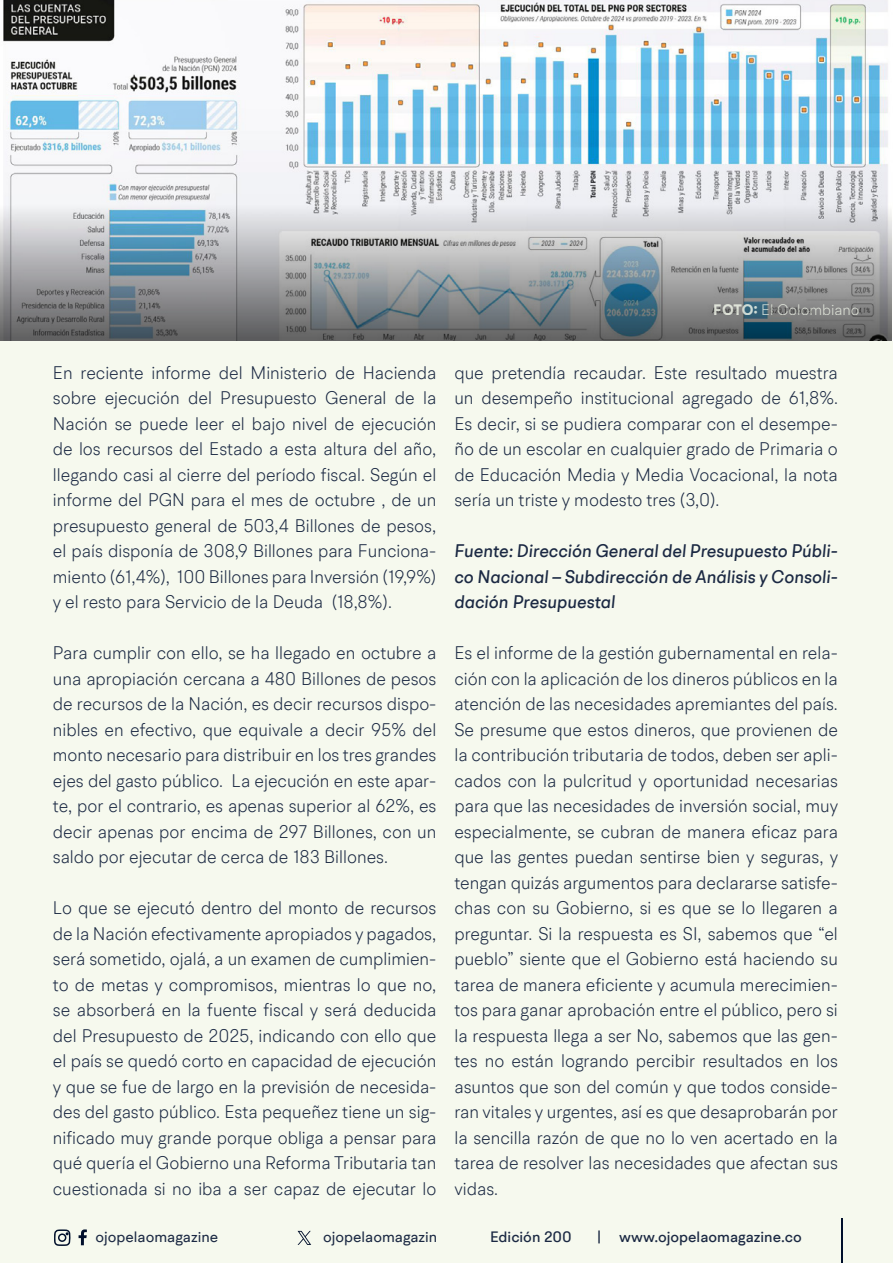
<style>
.page{position:relative;width:893px;height:1263px;background:#f6f9ee}
.page>*{position:absolute;margin:0;border:0;box-sizing:border-box;transform-origin:0 0}
.t1{font:300 18.15px/25.5px "BR Hendrix";color:#1b2943;text-align:justify;scale:.95 1}
.t2{font:italic 500 18.15px/25.5px "BR Hendrix";color:#1b2943;text-align:justify;scale:.95 1}
.t3{font:300 15.15px "BR Hendrix";color:#f5faed}
.t4{font:500 15px "BR Hendrix";color:#1b2943}
.t5{font:15px "BR Hendrix";color:#1b2943}
.s1{font-weight:700}
</style>
<div class="page">
<svg style="left:79px;top:1229px;width:8px;height:16px"></svg>
<svg style="left:54px;top:1229px;width:17px;height:17px"></svg>
<hr style="left:841px;top:1219px;width:1px;height:44px;background:#000f2b">
<svg style="left:298px;top:1231px;width:13px;height:14px"></svg>
<img style="left:0;top:0;width:893px;height:341px">
<svg style="left:0;top:205px;width:892px;height:136px;background:#989fa4"></svg>
<p class="t3" style="left:714px;top:300px;width:147px"><span class="s1">FOTO:</span> El Colombiano</p>
<p class="t1" style="left:53px;top:359px;width:405px">En reciente informe del Ministerio de Hacienda sobre ejecución del Presupuesto General de la Nación se puede leer el bajo nivel de ejecución de los recursos del Estado a esta altura del año, llegando casi al cierre del período fiscal. Según el informe del PGN para el mes de octubre , de un presupuesto general de 503,4 Billones de pesos, el país disponía de 308,9 Billones para Funciona&shy;miento (61,4%), 100 Billones para Inversión (19,9%) y el resto para Servicio de la Deuda (18,8%).</p>
<p class="t1" style="left:53px;top:640px;width:405px">Para cumplir con ello, se ha llegado en octubre a una apropiación cercana a 480 Billones de pesos de recursos de la Nación, es decir recursos dispo&shy;nibles en efectivo, que equivale a decir 95% del monto necesario para distribuir en los tres grandes ejes del gasto público. La ejecución en este apar&shy;te, por el contrario, es apenas superior al 62%, es decir apenas por encima de 297 Billones, con un saldo por ejecutar de cerca de 183 Billones.</p>
<p class="t1" style="left:53px;top:895px;width:405px">Lo que se ejecutó dentro del monto de recursos de la Nación efectivamente apropiados y pagados, será sometido, ojalá, a un examen de cumplimien&shy;to de metas y compromisos, mientras lo que no, se absorberá en la fuente fiscal y será deducida del Presupuesto de 2025, indicando con ello que el país se quedó corto en capacidad de ejecución y que se fue de largo en la previsión de necesida&shy;des del gasto público. Esta pequeñez tiene un sig&shy;nificado muy grande porque obliga a pensar para qué quería el Gobierno una Reforma Tributaria tan cuestionada si no iba a ser capaz de ejecutar lo</p>
<p class="t1" style="left:454px;top:359px;width:405px">que pretendía recaudar. Este resultado muestra un desempeño institucional agregado de 61,8%.<br>Es decir, si se pudiera comparar con el desempe&shy;ño de un escolar en cualquier grado de Primaria o de Educación Media y Media Vocacional, la nota sería un triste y modesto tres (3,0).</p>
<p class="t2" style="left:454px;top:538px;width:405px">Fuente: Dirección General del Presupuesto Públi&shy;co Nacional – Subdirección de Análisis y Consoli&shy;dación Presupuestal</p>
<p class="t1" style="left:454px;top:640px;width:405px">Es el informe de la gestión gubernamental en rela&shy;ción con la aplicación de los dineros públicos en la atención de las necesidades apremiantes del país.<br>Se presume que estos dineros, que provienen de la contribución tributaria de todos, deben ser apli&shy;cados con la pulcritud y oportunidad necesarias para que las necesidades de inversión social, muy especialmente, se cubran de manera eficaz para que las gentes puedan sentirse bien y seguras, y tengan quizás argumentos para declararse satisfe&shy;chas con su Gobierno, si es que se lo llegaren a preguntar. Si la respuesta es SI, sabemos que “el pueblo” siente que el Gobierno está haciendo su tarea de manera eficiente y acumula merecimien&shy;tos para ganar aprobación entre el público, pero si la respuesta llega a ser No, sabemos que las gen&shy;tes no están logrando percibir resultados en los asuntos que son del común y que todos conside&shy;ran vitales y urgentes, así es que desaprobarán por la sencilla razón de que no lo ven acertado en la tarea de resolver las necesidades que afectan sus vidas.</p>
<p class="t5" style="left:96px;top:1227px;width:124px">ojopelaomagazine</p>
<p class="t5" style="left:323px;top:1227px;width:116px">ojopelaomagazin</p>
<p class="t4" style="left:490px;top:1227px;width:83px">Edición 200</p>
<p class="t4" style="left:597px;top:1227px;width:206px">| www.ojopelaomagazine.co</p>
</div>
